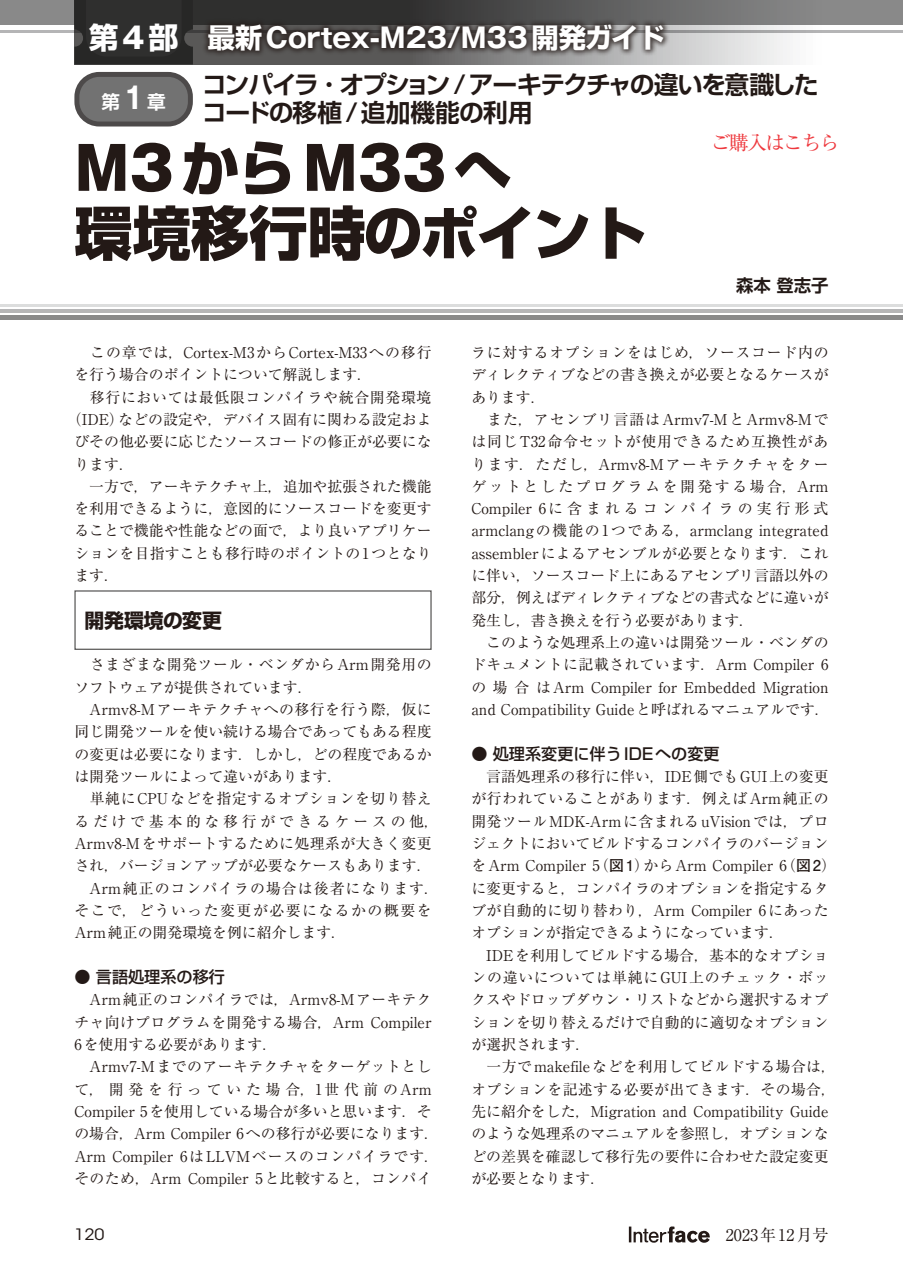
<style>
.page{position:relative;width:903px;height:1275px;background:#fff}
.page>*{position:absolute;margin:0;border:0;box-sizing:border-box;transform-origin:0 0}
.t1{font:800 58.27px "Shin Go Pro";letter-spacing:-.035em;color:#231916}
.t2{font:800 58.27px "Gothic MB101 Pro";color:#231916}
.t3{font:700 27.3px "Gothic MB101 Pro";color:#fff}
.t4{font:700 24.85px/28.5px "Shin Go Pro De";letter-spacing:-.06em;color:#231916}
.t5{font:700 19.78px "Shin Go Pro";color:#231916}
.t6{font:19.78px "Ryumin Pr 6 N";letter-spacing:-.09em;color:#ee383d}
.t7{font:700 18.55px "Shin Go Pro De";color:#fff}
.t8{font:700 17.32px "Shin Go Pro De";color:#231916}
.t9{font:500 16.1px "Shin Go Pro";color:#231916}
.t10{font:16.1px "Ryumin Pro";color:#231916}
.t11{font:15.58px "ITC Avant Garde Std";color:#231916;scale:1.11 1}
.t12{font:14.88px/22.4px "Ryumin Pro";color:#231916}
.t13{font:14.88px/22.4px "Ryumin Pro";letter-spacing:.025em;color:#231916}
.t14{font:14.88px/22.4px "Ryumin Pro";letter-spacing:.035em;color:#231916}
.t15{font:14.88px "Ryumin Pro";letter-spacing:.045em;color:#231916}
.s1{font-family:"Shin Go Pro";font-size:29.75px}
.s2{font-size:29.75px}
.s3{font-family:"Shin Go Pro"}
.s4{font-family:"Gothic MB101 Pro De";font-size:29.75px}
.s5{font-family:"Gothic MB101 Pro De"}
.s6{font-family:"Futo Go B101 Pro";font-weight:700}
</style>
<div class="page">
<svg style="left:629px;top:1226px;width:81px;height:17px"></svg>
<div style="left:0;top:0;width:903px;height:25px;background:#898989"></div>
<hr style="left:0;top:30px;width:903px;height:2px;background:#b5b5b6">
<hr style="left:0;top:309px;width:903px;height:4px;background:#b5b5b6">
<div style="left:0;top:315px;width:903px;height:5px;background:#898989"></div>
<hr style="left:0;top:304px;width:903px;height:2px;background:#dcdddd">
<div style="left:74px;top:590px;width:358px;height:60px;border:1px solid #595857"></div>
<div style="left:77px;top:74px;width:113px;height:50px;background:#727272;border-radius:22px"></div>
<div style="left:74px;top:72px;width:119px;height:54px;border:5px solid #4d4a4a;border-radius:22px"></div>
<svg style="left:74px;top:0;width:829px;height:64px"></svg>
<div style="left:201px;top:17px;width:469px;height:40px;background:#231916;opacity:.75"></div>
<h2 class="t3" style="left:89px;top:15px;width:578px"><span class="s1">第</span><span class="s2">4</span><span class="s1">部</span> <span class="s3">最新</span>Cortex-M23/M33<span class="s3">開発ガイド</span></h2>
<p class="t7" style="left:101px;top:87px;width:66px">第<span class="s4">1</span>章</p>
<h3 class="t4" style="left:202px;top:67px;width:618px">コンパイラ<span class="s5">・</span>オプション <span class="s5">/</span> アーキテクチャの違いを意識したコードの移植<span class="s5">/</span>追加機能の利用</h3>
<h1 class="t2" style="left:74px;top:120px;width:439px">M3<span class="s3">から</span>M33<span class="s3">へ</span></h1>
<h1 class="t1" style="left:74px;top:187px;width:574px">環境移行時のポイント</h1>
<h3 class="t6" style="left:711px;top:127px;width:130px">ご購入はこちら</h3>
<p class="t8" style="left:736px;top:271px;width:94px">森本 登志子</p>
<p class="t12" style="left:74px;top:340px;width:359px">　この章では，Cortex-M3からCortex-M33への移行</p>
<p class="t12" style="left:74px;top:362px;width:299px">を行う場合のポイントについて解説します．</p>
<p class="t15" style="left:74px;top:385px;width:359px">　移行においては最低限コンパイラや統合開発環境</p>
<p class="t12" style="left:67px;top:407px;width:366px">（IDE）などの設定や，デバイス固有に関わる設定およ</p>
<p class="t12" style="left:74px;top:429px;width:359px">びその他必要に応じたソースコードの修正が必要にな</p>
<p class="t12" style="left:74px;top:452px;width:61px">ります．</p>
<p class="t12" style="left:74px;top:474px;width:359px">　一方で，アーキテクチャ上，追加や拡張された機能</p>
<p class="t12" style="left:74px;top:496px;width:359px">を利用できるように，意図的にソースコードを変更す</p>
<p class="t12" style="left:74px;top:519px;width:359px">ることで機能や性能などの面で，より良いアプリケー</p>
<p class="t12" style="left:74px;top:541px;width:359px">ションを目指すことも移行時のポイントの1つとなり</p>
<p class="t12" style="left:74px;top:563px;width:46px">ます．</p>
<h3 class="t5" style="left:84px;top:604px;width:139px">開発環境の変更</h3>
<p class="t14" style="left:74px;top:653px;width:359px">　さまざまな開発ツール・ベンダからArm開発用のソフトウェアが提供されています．</p>
<p class="t13" style="left:74px;top:697px;width:366px;text-indent:15px">Armv8-Mアーキテクチャへの移行を行う際，仮に同じ開発ツールを使い続ける場合であってもある程度の変更は必要になります．しかし，どの程度であるかは開発ツールによって違いがあります．<br>　単純にCPUなどを指定するオプションを切り替えるだけで基本的な移行ができるケースの他，<br>Armv8-Mをサポートするために処理系が大きく変更され，バージョンアップが必要なケースもあります．　Arm純正のコンパイラの場合は後者になります．そこで，どういった変更が必要になるかの概要を<br>Arm純正の開発環境を例に紹介します．</p>
<p class="t9" style="left:74px;top:963px;width:152px">● 言語処理系の移行</p>
<p class="t12" style="left:74px;top:987px;width:366px;text-indent:15px">Arm純正のコンパイラでは，Armv8-Mアーキテクチャ向けプログラムを開発する場合，Arm Compiler<br>6を使用する必要があります．<br>　Armv7-Mまでのアーキテクチャをターゲットとして，開発を行っていた場合，1世代前のArm<br>Compiler 5を使用している場合が多いと思います．その場合，Arm Compiler 6への移行が必要になります．<br>Arm Compiler 6はLLVMベースのコンパイラです．そのため，Arm Compiler 5と比較すると，コンパイ</p>
<p class="t12" style="left:471px;top:340px;width:360px">ラに対するオプションをはじめ，ソースコード内のディレクティブなどの書き換えが必要となるケースがあります．<br>　また，アセンブリ言語はArmv7-MとArmv8-Mでは同じT32命令セットが使用できるため互換性があります．ただし，Armv8-Mアーキテクチャをターゲットとしたプログラムを開発する場合，Arm<br>Compiler 6に含まれるコンパイラの実行形式armclangの機能の1つである，armclang integrated assemblerによるアセンブルが必要となります．これに伴い，ソースコード上にあるアセンブリ言語以外の部分，例えばディレクティブなどの書式などに違いが発生し，書き換えを行う必要があります．<br>　このような処理系上の違いは開発ツール・ベンダのドキュメントに記載されています．Arm Compiler 6の場合はArm Compiler for Embedded Migration and Compatibility Guideと呼ばれるマニュアルです．</p>
<p class="t9" style="left:471px;top:740px;width:250px">● 処理系変更に伴う IDEへの変更</p>
<p class="t12" style="left:471px;top:764px;width:366px;text-indent:15px">言語処理系の移行に伴い，IDE側でもGUI上の変更が行われていることがあります．例えばArm純正の開発ツールMDK-Armに含まれるuVisionでは，プロジェクトにおいてビルドするコンパイラのバージョンをArm Compiler 5（<span class="s6">図1</span>）からArm Compiler 6（<span class="s6">図2</span>）に変更すると，コンパイラのオプションを指定するタブが自動的に切り替わり，Arm Compiler 6にあったオプションが指定できるようになっています．</p>
<p class="t12" style="left:471px;top:943px;width:366px;text-indent:15px">IDEを利用してビルドする場合，基本的なオプションの違いについては単純にGUI上のチェック・ボックスやドロップダウン・リストなどから選択するオプションを切り替えるだけで自動的に適切なオプションが選択されます．<br>　一方でmakefileなどを利用してビルドする場合は，オプションを記述する必要が出てきます．その場合，先に紹介をした，Migration and Compatibility Guideのような処理系のマニュアルを参照し，オプションなどの差異を確認して移行先の要件に合わせた設定変更が必要となります．</p>
<p class="t11" style="left:74px;top:1225px;width:29px">120</p>
<p class="t10" style="left:710px;top:1222px;width:120px">　2023年12月号</p>
</div>
